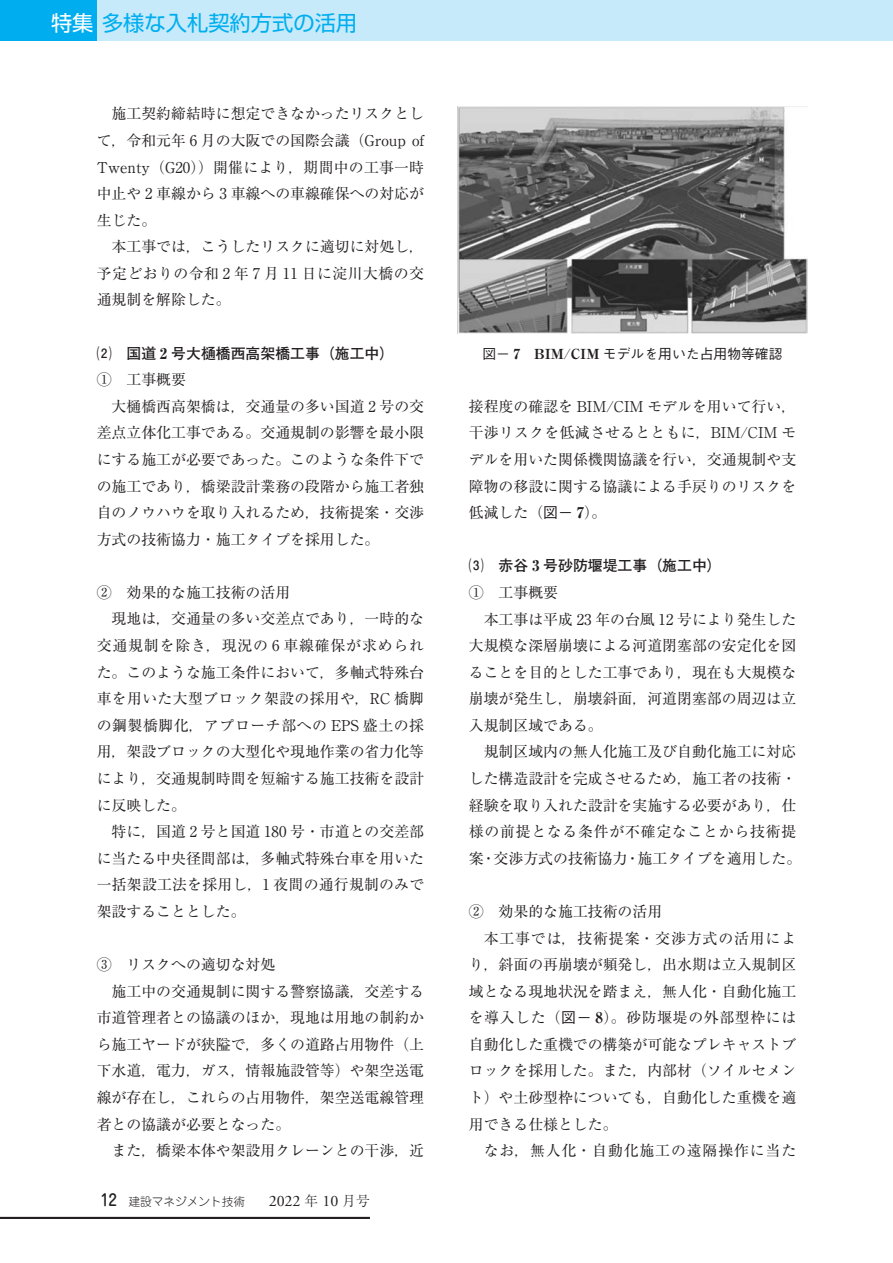
<style>
.page{position:relative;width:893px;height:1263px;background:#fff}
.page>*{position:absolute;margin:0;border:0;box-sizing:border-box;transform-origin:0 0}
.t1{font:21.3px "Shin Go Pr 6 N";color:#00aeef}
.本文_14Q{font:14.85px/26.5px "Ryumin Pr 6 N";color:#231f20;text-align:justify}
.小見出し__など_前アキ{font:14.85px "Ryumin Pr 6 N";color:#231f20}
.中見出し__1___太ゴ_前アキ{font:700 14.85px "Futo Go B101 Pr 6 N";color:#231f20}
.本文_14Q-2{font:14.85px "Ryumin Pr 6 N";letter-spacing:.06em;color:#231f20}
.小見出し__など{font:14.85px "Ryumin Pr 6 N";color:#231f20}
.キャプション{font:500 13.8px "Gothic BBB Pr 6 N";color:#231f20}
.t2{font:300 11.7px "Jun 101 Pro";color:#231f20}
.s1{color:#fff}
.s2{font-family:"Ryumin Pr 6 N";font-weight:800}
.s3{font-family:"Jun 34 Pro";font-weight:500;font-size:15.9px}
.s4{font-family:"Adobe Garamond Pro";font-weight:400;font-size:15.9px}
.s5{font-family:"Ryumin Pr 6 N";font-size:13.8px}
.s6{font-family:"Gothic BBB Pr 6 N";font-weight:500}
.s7{font-weight:800}
</style>
<div class="page">
<div style="left:0;top:0;width:98px;height:40px;background:#00aeef"></div>
<div style="left:98px;top:0;width:795px;height:40px;background:#c6eafa"></div>
<img style="left:458px;top:106px;width:349px;height:228px">
<hr style="left:0;top:1217px;width:370px;height:2px;background:#231f20">
<h1 class="t1" style="left:51px;top:6px;width:308px"><span class="s1">特集</span>多様な入札契約方式の活用</h1>
<p class="本文_14Q" style="left:97px;top:100px;width:329px;text-indent:15px">施工契約締結時に想定できなかったリスクとして，令和元年 6 月の大阪での国際会議（Group of Twenty（G20））開催により，期間中の工事一時中止や 2 車線から 3 車線への車線確保への対応が生じた。</p>
<p class="本文_14Q" style="left:97px;top:233px;width:329px;text-indent:15px">本工事では，こうしたリスクに適切に対処し，予定どおりの令和 2 年 7 月 11 日に淀川大橋の交通規制を解除した。</p>
<p class="中見出し__1___太ゴ_前アキ" style="left:97px;top:341px;width:299px">⑵　国道 <span class="s2">2</span> 号大樋橋西高架橋工事（施工中）</p>
<p class="小見出し__など" style="left:97px;top:368px;width:91px">①　工事概要</p>
<p class="本文_14Q" style="left:97px;top:392px;width:329px;text-indent:15px">大樋橋西高架橋は，交通量の多い国道 2 号の交差点立体化工事である。交通規制の影響を最小限にする施工が必要であった。このような条件下での施工であり，橋梁設計業務の段階から施工者独自のノウハウを取り入れるため，技術提案・交渉方式の技術協力・施工タイプを採用した。</p>
<p class="小見出し__など_前アキ" style="left:97px;top:581px;width:195px">②　効果的な施工技術の活用</p>
<p class="本文_14Q" style="left:97px;top:605px;width:329px;text-indent:15px">現地は，交通量の多い交差点であり，一時的な交通規制を除き，現況の 6 車線確保が求められた。このような施工条件において，多軸式特殊台車を用いた大型ブロック架設の採用や，RC 橋脚の鋼製橋脚化，アプローチ部への EPS 盛土の採用，架設ブロックの大型化や現地作業の省力化等により，交通規制時間を短縮する施工技術を設計に反映した。</p>
<p class="本文_14Q" style="left:97px;top:817px;width:329px;text-indent:15px">特に，国道 2 号と国道 180 号・市道との交差部に当たる中央径間部は，多軸式特殊台車を用いた一括架設工法を採用し，1 夜間の通行規制のみで架設することとした。</p>
<p class="小見出し__など_前アキ" style="left:97px;top:953px;width:180px">③　リスクへの適切な対処</p>
<p class="本文_14Q" style="left:97px;top:977px;width:329px;text-indent:15px">施工中の交通規制に関する警察協議，交差する市道管理者との協議のほか，現地は用地の制約から施工ヤードが狭隘で，多くの道路占用物件（上下水道，電力，ガス，情報施設管等）や架空送電線が存在し，これらの占用物件，架空送電線管理者との協議が必要となった。</p>
<p class="本文_14Q" style="left:112px;top:1136px;width:314px">また，橋梁本体や架設用クレーンとの干渉，近</p>
<p class="t2" style="left:101px;top:1192px;width:270px"><span class="s3">12</span> 建設マネジメント技術　　<span class="s4">2022</span> <span class="s5">年</span> <span class="s4">10</span> <span class="s5">月号</span></p>
<p class="キャプション" style="left:482px;top:342px;width:302px">図－ <span class="s2">7 BIM/CIM</span> モデルを用いた占用物等確認</p>
<p class="本文_14Q" style="left:469px;top:392px;width:329px">接程度の確認を BIM/CIM モデルを用いて行い，干渉リスクを低減させるとともに，BIM/CIM モデルを用いた関係機関協議を行い，交通規制や支障物の移設に関する協議による手戻りのリスクを低減した（<span class="s6">図－</span> <span class="s7">7</span>）。</p>
<p class="中見出し__1___太ゴ_前アキ" style="left:469px;top:554px;width:254px">⑶　赤谷 <span class="s2">3</span> 号砂防堰堤工事（施工中）</p>
<p class="小見出し__など" style="left:469px;top:581px;width:91px">①　工事概要</p>
<p class="本文_14Q" style="left:469px;top:605px;width:329px;text-indent:15px">本工事は平成 23 年の台風 12 号により発生した大規模な深層崩壊による河道閉塞部の安定化を図ることを目的とした工事であり，現在も大規模な崩壊が発生し，崩壊斜面，河道閉塞部の周辺は立入規制区域である。</p>
<p class="本文_14Q" style="left:469px;top:738px;width:334px;text-align:left;text-indent:15px">規制区域内の無人化施工及び自動化施工に対応した構造設計を完成させるため，施工者の技術・経験を取り入れた設計を実施する必要があり，仕様の前提となる条件が不確定なことから技術提案・交渉方式の技術協力・施工タイプを適用した。</p>
<p class="小見出し__など_前アキ" style="left:469px;top:900px;width:195px">②　効果的な施工技術の活用</p>
<p class="本文_14Q" style="left:469px;top:924px;width:329px;text-indent:15px">本工事では，技術提案・交渉方式の活用により，斜面の再崩壊が頻発し，出水期は立入規制区域となる現地状況を踏まえ，無人化・自動化施工を導入した（<span class="s6">図－</span> <span class="s7">8</span>）。砂防堰堤の外部型枠には自動化した重機での構築が可能なプレキャストブロックを採用した。また，内部材（ソイルセメント）や土砂型枠についても，自動化した重機を適用できる仕様とした。</p>
<p class="本文_14Q-2" style="left:484px;top:1139px;width:314px">なお，無人化・自動化施工の遠隔操作に当た</p>
</div>
